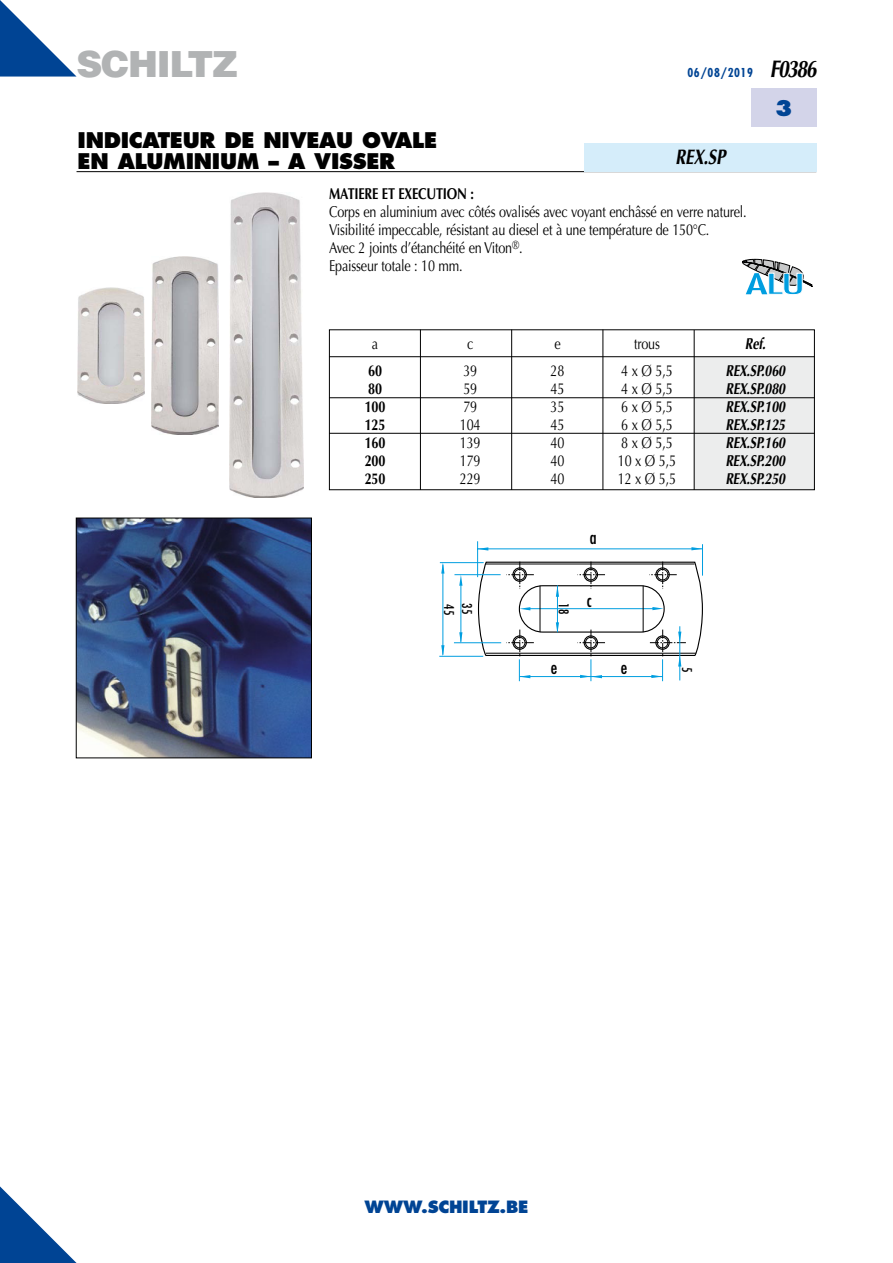
<style>
.page{position:relative;width:893px;height:1263px;background:#fff}
.page>*{position:absolute;margin:0;border:0;box-sizing:border-box;transform-origin:0 0}
.t1{font:900 36px "Helvetica";letter-spacing:-.035em;color:#b1b3b4}
.t2{font:condensed 28.05px "Futura";color:#009ee0;scale:1.91 1}
.t3{font:800 21px/21px "Futura";letter-spacing:-.015em;color:#000}
.t4{font:italic 700 21px "Optima";color:#000;scale:.8 1}
.t5{font:800 21px "Futura";color:#004494}
.t6{font:condensed 18px "Futura";color:#000}
.t7{font:800 16.5px "Futura";letter-spacing:-.015em;color:#004494}
.t8{font:15.75px/18px "Optima";letter-spacing:-.015em;color:#000;scale:.8 1}
.t9{font:italic 700 15.75px "Optima";letter-spacing:-.015em;color:#000;scale:.8 1}
.t10{font:700 15.75px "Optima";letter-spacing:-.015em;color:#000;scale:.8 1}
.t11{font:condensed 13.2px "Futura";color:#000}
.t12{font:700 condensed 12px "Futura";letter-spacing:.05em;color:#004494}
.s1{font-family:"Optima";font-style:italic;font-stretch:normal;font-size:24px;color:#000}
</style>
<div class="page">
<svg style="left:0;top:1186px;width:77px;height:77px"></svg>
<div style="left:751px;top:89px;width:65px;height:38px;background:#d3d4e9"></div>
<svg style="left:0;top:0;width:77px;height:77px"></svg>
<hr style="left:77px;top:171px;width:739px;height:1px;background:#000">
<div style="left:584px;top:143px;width:232px;height:28px;background:#d5edfa"></div>
<hr style="left:702px;top:544px;width:1px;height:32px;background:#009ee0">
<hr style="left:477px;top:541px;width:1px;height:36px;background:#009ee0">
<hr style="left:478px;top:549px;width:224px;height:1px;background:#009ee0">
<svg style="left:691px;top:547px;width:11px;height:3px"></svg>
<svg style="left:477px;top:547px;width:11px;height:4px"></svg>
<hr style="left:440px;top:562px;width:44px;height:1px;background:#009ee0">
<hr style="left:439px;top:656px;width:44px;height:1px;background:#009ee0">
<hr style="left:443px;top:565px;width:1px;height:90px;background:#009ee0">
<svg style="left:441px;top:562px;width:3px;height:12px"></svg>
<svg style="left:441px;top:645px;width:3px;height:11px"></svg>
<hr style="left:454px;top:574px;width:47px;height:1px;background:#009ee0">
<hr style="left:454px;top:642px;width:47px;height:1px;background:#009ee0">
<hr style="left:461px;top:585px;width:1px;height:57px;background:#009ee0">
<svg style="left:459px;top:575px;width:3px;height:11px"></svg>
<svg style="left:459px;top:632px;width:3px;height:11px"></svg>
<svg style="left:477px;top:562px;width:226px;height:119px"></svg>
<svg style="left:742px;top:259px;width:71px;height:28px"></svg>
<div style="left:694px;top:357px;width:121px;height:133px;background:#eceded"></div>
<div style="left:329px;top:330px;width:486px;height:160px;border:1px solid #000"></div>
<hr style="left:329px;top:356px;width:486px;height:1px;background:#000">
<hr style="left:420px;top:330px;width:1px;height:160px;background:#000">
<hr style="left:511px;top:330px;width:1px;height:160px;background:#000">
<hr style="left:603px;top:330px;width:1px;height:160px;background:#000">
<hr style="left:694px;top:330px;width:1px;height:160px;background:#000">
<hr style="left:329px;top:397px;width:486px;height:1px;background:#000">
<hr style="left:329px;top:433px;width:486px;height:1px;background:#000">
<img style="left:78px;top:287px;width:66px;height:116px">
<img style="left:152px;top:256px;width:66px;height:178px">
<img style="left:229px;top:193px;width:75px;height:305px">
<img style="left:78px;top:520px;width:232px;height:236px">
<div style="left:76px;top:518px;width:236px;height:240px;border:1px solid #000"></div>
<h1 class="t1" style="left:77px;top:40px;width:163px">SCHILTZ</h1>
<h3 class="t3" style="left:78px;top:129px;width:361px">INDICATEUR DE NIVEAU OVALE<br>EN ALUMINIUM – A VISSER</h3>
<p class="t12" style="left:687px;top:65px;width:130px">06/08/2019 <span class="s1">F0386</span></p>
<h3 class="t4" style="left:675px;top:145px;width:64px">REX.SP</h3>
<h3 class="t5" style="left:775px;top:95px;width:19px">3</h3>
<p class="t10" style="left:329px;top:184px;width:183px">MATIERE ET EXECUTION :</p>
<p class="t8" style="left:329px;top:202px;width:523px">Corps en aluminium avec côtés ovalisés avec voyant enchâssé en verre naturel.<br>Visibilité impeccable, résistant au diesel et à une température de 150°C.<br>Avec 2 joints d’étanchéité en Viton<sup>®</sup>.<br>Epaisseur totale : 10 mm.</p>
<h2 class="t2" style="left:745px;top:267px;width:33px">ALU</h2>
<p class="t8" style="left:372px;top:335px;width:9px">a</p>
<p class="t8" style="left:467px;top:335px;width:9px">c</p>
<p class="t8" style="left:554px;top:335px;width:9px">e</p>
<p class="t8" style="left:634px;top:335px;width:34px">trous</p>
<p class="t9" style="left:745px;top:335px;width:28px">Ref.</p>
<p class="t10" style="left:368px;top:361px;width:19px">60</p>
<p class="t8" style="left:463px;top:362px;width:19px">39</p>
<p class="t8" style="left:551px;top:362px;width:19px">28</p>
<p class="t8" style="left:621px;top:362px;width:66px">4 x Ø 5,5</p>
<p class="t9" style="left:725px;top:361px;width:76px">REX.SP.060</p>
<p class="t10" style="left:368px;top:379px;width:19px">80</p>
<p class="t8" style="left:463px;top:380px;width:19px">59</p>
<p class="t8" style="left:551px;top:380px;width:19px">45</p>
<p class="t8" style="left:621px;top:380px;width:66px">4 x Ø 5,5</p>
<p class="t9" style="left:725px;top:379px;width:76px">REX.SP.080</p>
<p class="t10" style="left:365px;top:397px;width:27px">100</p>
<p class="t8" style="left:463px;top:398px;width:19px">79</p>
<p class="t8" style="left:551px;top:398px;width:19px">35</p>
<p class="t8" style="left:621px;top:398px;width:66px">6 x Ø 5,5</p>
<p class="t9" style="left:725px;top:397px;width:76px">REX.SP.100</p>
<p class="t10" style="left:365px;top:415px;width:27px">125</p>
<p class="t8" style="left:460px;top:416px;width:27px">104</p>
<p class="t8" style="left:551px;top:416px;width:19px">45</p>
<p class="t8" style="left:621px;top:416px;width:66px">6 x Ø 5,5</p>
<p class="t9" style="left:725px;top:415px;width:76px">REX.SP.125</p>
<p class="t10" style="left:365px;top:433px;width:27px">160</p>
<p class="t8" style="left:460px;top:434px;width:27px">139</p>
<p class="t8" style="left:551px;top:434px;width:19px">40</p>
<p class="t8" style="left:621px;top:434px;width:66px">8 x Ø 5,5</p>
<p class="t9" style="left:725px;top:433px;width:76px">REX.SP.160</p>
<p class="t10" style="left:365px;top:451px;width:27px">200</p>
<p class="t8" style="left:460px;top:452px;width:27px">179</p>
<p class="t8" style="left:551px;top:452px;width:19px">40</p>
<p class="t8" style="left:618px;top:452px;width:74px">10 x Ø 5,5</p>
<p class="t9" style="left:725px;top:451px;width:76px">REX.SP.200</p>
<p class="t10" style="left:365px;top:469px;width:27px">250</p>
<p class="t8" style="left:460px;top:470px;width:27px">229</p>
<p class="t8" style="left:551px;top:470px;width:19px">40</p>
<p class="t8" style="left:618px;top:470px;width:74px">12 x Ø 5,5</p>
<p class="t9" style="left:725px;top:469px;width:76px">REX.SP.250</p>
<p class="t11" style="left:457px;top:604px;width:12px;rotate:90deg">45</p>
<p class="t11" style="left:475px;top:603px;width:12px;rotate:90deg">35</p>
<p class="t6" style="left:590px;top:527px;width:8px">a</p>
<p class="t11" style="left:571px;top:603px;width:12px;rotate:90deg">18</p>
<p class="t6" style="left:587px;top:589px;width:7px">c</p>
<p class="t6" style="left:551px;top:657px;width:8px">e</p>
<p class="t6" style="left:621px;top:656px;width:8px">e</p>
<p class="t11" style="left:695px;top:667px;width:7px;rotate:90deg">5</p>
<p class="t7" style="left:365px;top:1197px;width:165px">WWW.SCHILTZ.BE</p>
</div>
